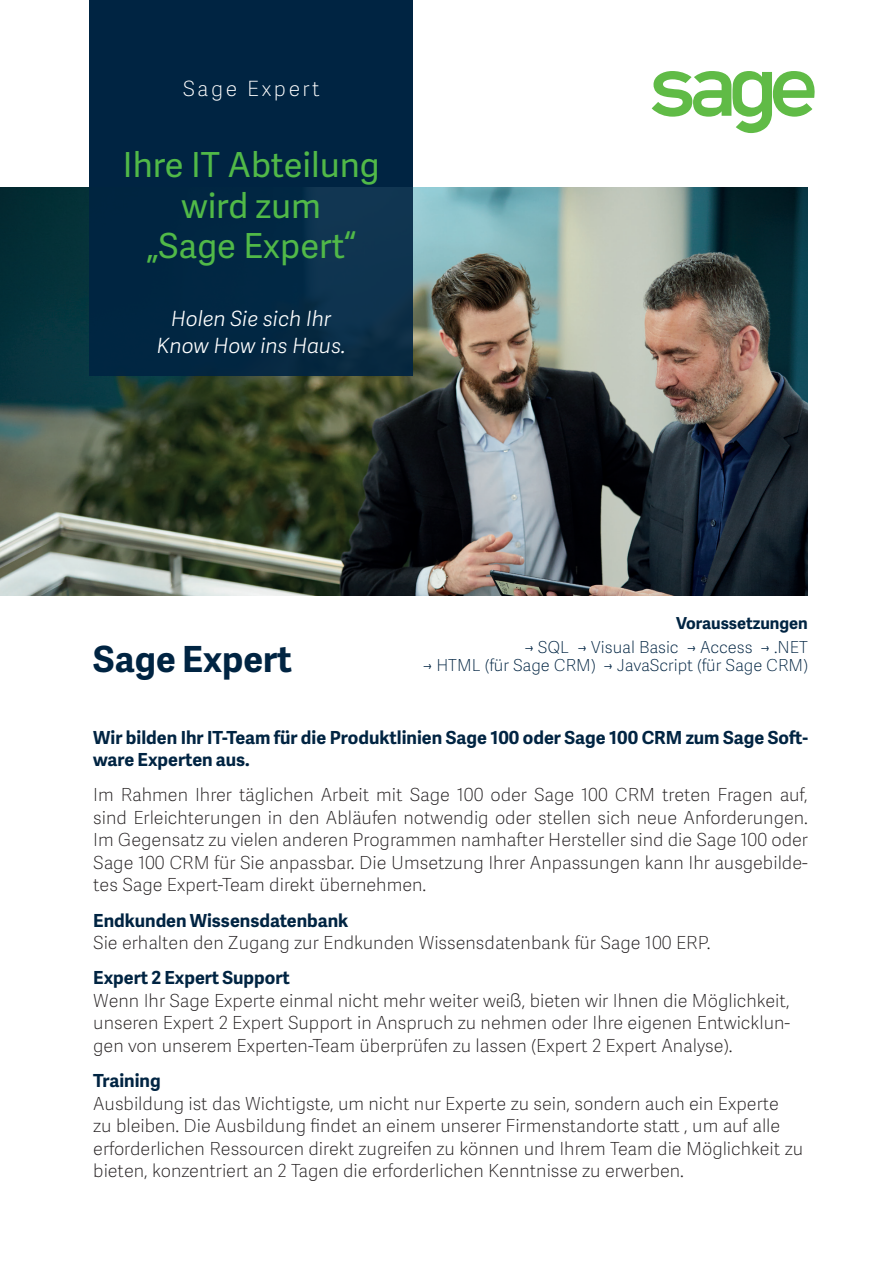
<style>
.page{position:relative;width:893px;height:1263px;background:#fff}
.page>*{position:absolute;margin:0;border:0;box-sizing:border-box;transform-origin:0 0}
.t1{font:700 36px "Adelle Sans SAGE";color:#002442}
.t2{font:34.5px/40.5px "Adelle Sans SAGE";color:#51b948;text-align:center}
.t3{font:italic 21px/27px "Adelle Sans SAGE Lt";color:#fff;text-align:center}
.t4{font:21px "Adelle Sans SAGE Th";letter-spacing:.12em;color:#fff}
.t5{font:18px/22.5px "Adelle Sans SAGE Th";color:#231f20;text-align:justify}
.t6{font:700 18px/22.5px "Adelle Sans SAGE";color:#002442}
.t7{font:16.5px "Adelle Sans SAGE Th";color:#002442}
.t8{font:700 16.5px "Adelle Sans SAGE";color:#002442}
</style>
<div class="page">
<img style="left:0;top:187px;width:808px;height:408px">
<div style="left:89px;top:0;width:323px;height:375px;background:#002442"></div>
<svg style="left:652px;top:71px;width:163px;height:62px"></svg>
<p class="t4" style="left:183px;top:74px;width:139px">Sage Expert</p>
<h2 class="t2" style="left:123px;top:144px;width:258px">Ihre IT Abteilung wird zum<br>„Sage Expert“</h2>
<p class="t3" style="left:157px;top:304px;width:190px">Holen Sie sich Ihr<br>Know How ins Haus.</p>
<h1 class="t1" style="left:93px;top:633px;width:200px">Sage Expert</h1>
<p class="t8" style="left:676px;top:611px;width:133px">Voraussetzungen</p>
<p class="t7" style="left:524px;top:635px;width:285px">→ SQL → Visual Basic → Access → .NET</p>
<p class="t7" style="left:423px;top:653px;width:386px">→ HTML (für Sage CRM) → JavaScript (für Sage CRM)</p>
<p class="t6" style="left:93px;top:725px;width:716px">Wir bilden Ihr IT-Team für die Produktlinien Sage 100 oder Sage 100 CRM zum Sage Soft&shy;ware Experten aus.</p>
<p class="t5" style="left:93px;top:783px;width:716px">Im Rahmen Ihrer täglichen Arbeit mit Sage 100 oder Sage 100 CRM treten Fragen auf, sind Erleichterungen in den Abläufen notwendig oder stellen sich neue Anforderungen.<br>Im Gegensatz zu vielen anderen Programmen namhafter Hersteller sind die Sage 100 oder Sage 100 CRM für Sie anpassbar. Die Umsetzung Ihrer Anpassungen kann Ihr ausgebilde&shy;tes Sage Expert-Team direkt übernehmen.</p>
<p class="t6" style="left:93px;top:908px;width:257px">Endkunden Wissensdatenbank</p>
<p class="t5" style="left:93px;top:931px;width:619px">Sie erhalten den Zugang zur Endkunden Wissensdatenbank für Sage 100 ERP.</p>
<p class="t6" style="left:93px;top:966px;width:198px">Expert 2 Expert Support</p>
<p class="t5" style="left:93px;top:989px;width:699px">Wenn Ihr Sage Experte einmal nicht mehr weiter weiß, bieten wir Ihnen die Möglichkeit, unseren Expert 2 Expert Support in Anspruch zu nehmen oder Ihre eigenen Entwicklun&shy;gen von unserem Experten-Team überprüfen zu lassen (Expert 2 Expert Analyse).</p>
<p class="t6" style="left:93px;top:1069px;width:69px">Training</p>
<p class="t5" style="left:93px;top:1091px;width:711px;text-align:left">Ausbildung ist das Wichtigste, um nicht nur Experte zu sein, sondern auch ein Experte<br>zu bleiben. Die Ausbildung findet an einem unserer Firmenstandorte statt , um auf alle erforderlichen Ressourcen direkt zugreifen zu können und Ihrem Team die Möglichkeit zu bieten, konzentriert an 2 Tagen die erforderlichen Kenntnisse zu erwerben.</p>
</div>
